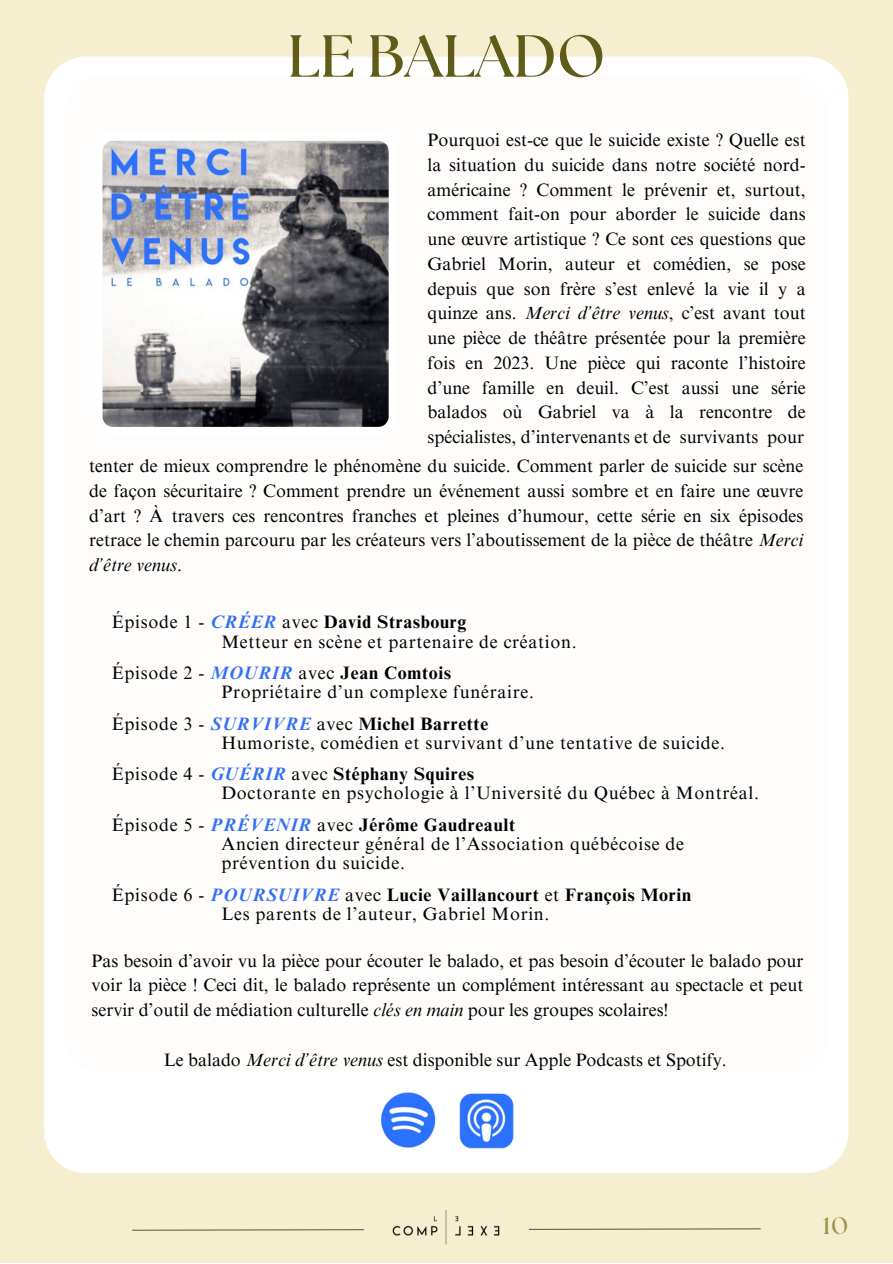
<style>
.page{position:relative;width:893px;height:1264px;background:#fff}
.page>*{position:absolute;margin:0;border:0;box-sizing:border-box;transform-origin:0 0}
.t1{font:700 59.25px "The Seasons";color:#5f5b19}
.t2{font:700 24px "The Seasons";color:#9a934a}
.t3{font:18px/24.8px "Times NRMT Pro";letter-spacing:.04em;color:#000;text-align:justify}
.t4{font:700 18px "Times NRMT Pro";letter-spacing:.04em;color:#000}
.t5{font:18px "Times NRMT Pro";color:#000}
.s1{font-style:italic}
.s2{font-weight:400}
.s3{font-style:italic;color:#3371f3}
.s4{font-weight:700;font-style:italic;color:#3371f3}
.s5{font-weight:700}
</style>
<div class="page">
<div style="left:0;top:0;width:892px;height:1262px;background:#f6efcf"></div>
<img style="left:392px;top:1210px;width:108px;height:35px">
<svg style="left:528px;top:1228px;width:233px;height:2px"></svg>
<svg style="left:132px;top:1229px;width:232px;height:2px"></svg>
<div style="left:44px;top:57px;width:804px;height:1116px;background:#fff"></div>
<div style="left:63px;top:75px;width:766px;height:997px;background:#fefdfb"></div>
<img style="left:381px;top:1092px;width:132px;height:56px">
<svg style="left:94px;top:132px;width:303px;height:303px;background:#95979f"></svg>
<p class="t1" style="left:287px;top:29px;width:319px">LE BALADO</p>
<p class="t3" style="left:427px;top:130px;width:379px">Pourquoi est-ce que le suicide existe ? Quelle est la situation du suicide dans notre société nord&shy;américaine ? Comment le prévenir et, surtout, comment fait-on pour aborder le suicide dans une œuvre artistique ? Ce sont ces questions que Gabriel Morin, auteur et comédien, se pose depuis que son frère s’est enlevé la vie il y a quinze ans. <span class="s1">Merci d’être venus</span>, c’est avant tout une pièce de théâtre présentée pour la première fois en 2023. Une pièce qui raconte l’histoire d’une famille en deuil. C’est aussi une série balados où Gabriel va à la rencontre de spécialistes, d’intervenants et de survivants pour</p>
<p class="t3" style="left:89px;top:456px;width:715px">tenter de mieux comprendre le phénomène du suicide. Comment parler de suicide sur scène de façon sécuritaire ? Comment prendre un événement aussi sombre et en faire une œuvre d’art ? À travers ces rencontres franches et pleines d’humour, cette série en six épisodes retrace le chemin parcouru par les créateurs vers l’aboutissement de la pièce de théâtre <span class="s1">Merci d’être venus</span>.</p>
<p class="t4" style="left:112px;top:615px;width:356px"><span class="s2">Épisode 1 -</span> <span class="s3">CRÉER</span> <span class="s2">avec</span> David Strasbourg</p>
<p class="t3" style="left:221px;top:631px;width:357px">Metteur en scène et partenaire de création.</p>
<p class="t3" style="left:112px;top:662px;width:341px">Épisode 2 - <span class="s4">MOURIR</span> avec <span class="s5">Jean Comtois</span></p>
<p class="t3" style="left:221px;top:682px;width:314px">Propriétaire d’un complexe funéraire.</p>
<p class="t4" style="left:112px;top:716px;width:378px"><span class="s2">Épisode 3 -</span> <span class="s3">SURVIVRE</span> <span class="s2">avec</span> Michel Barrette</p>
<p class="t3" style="left:221px;top:732px;width:505px">Humoriste, comédien et survivant d’une tentative de suicide.</p>
<p class="t4" style="left:112px;top:767px;width:363px"><span class="s2">Épisode 4 -</span> <span class="s3">GUÉRIR</span> <span class="s2">avec</span> Stéphany Squires</p>
<p class="t3" style="left:221px;top:783px;width:539px">Doctorante en psychologie à l’Université du Québec à Montréal.</p>
<p class="t4" style="left:112px;top:818px;width:404px"><span class="s2">Épisode 5 -</span> <span class="s3">PRÉVENIR</span> <span class="s2">avec</span> Jérôme Gaudreault</p>
<p class="t3" style="left:221px;top:833px;width:464px">Ancien directeur général de l’Association québécoise de</p>
<p class="t3" style="left:221px;top:852px;width:185px">prévention du suicide.</p>
<p class="t4" style="left:112px;top:887px;width:580px"><span class="s2">Épisode 6 -</span> <span class="s3">POURSUIVRE</span> <span class="s2">avec</span> Lucie Vaillancourt <span class="s2">et</span> François Morin</p>
<p class="t3" style="left:221px;top:903px;width:329px">Les parents de l’auteur, Gabriel Morin.</p>
<p class="t3" style="left:92px;top:950px;width:713px">Pas besoin d’avoir vu la pièce pour écouter le balado, et pas besoin d’écouter le balado pour voir la pièce ! Ceci dit, le balado représente un complément intéressant au spectacle et peut servir d’outil de médiation culturelle <span class="s1">clés en main</span> pour les groupes scolaires!</p>
<p class="t5" style="left:164px;top:1052px;width:564px">Le balado <span class="s1">Merci d’être venus</span> est disponible sur Apple Podcasts et Spotify.</p>
<p class="t2" style="left:822px;top:1214px;width:27px">10</p>
</div>
